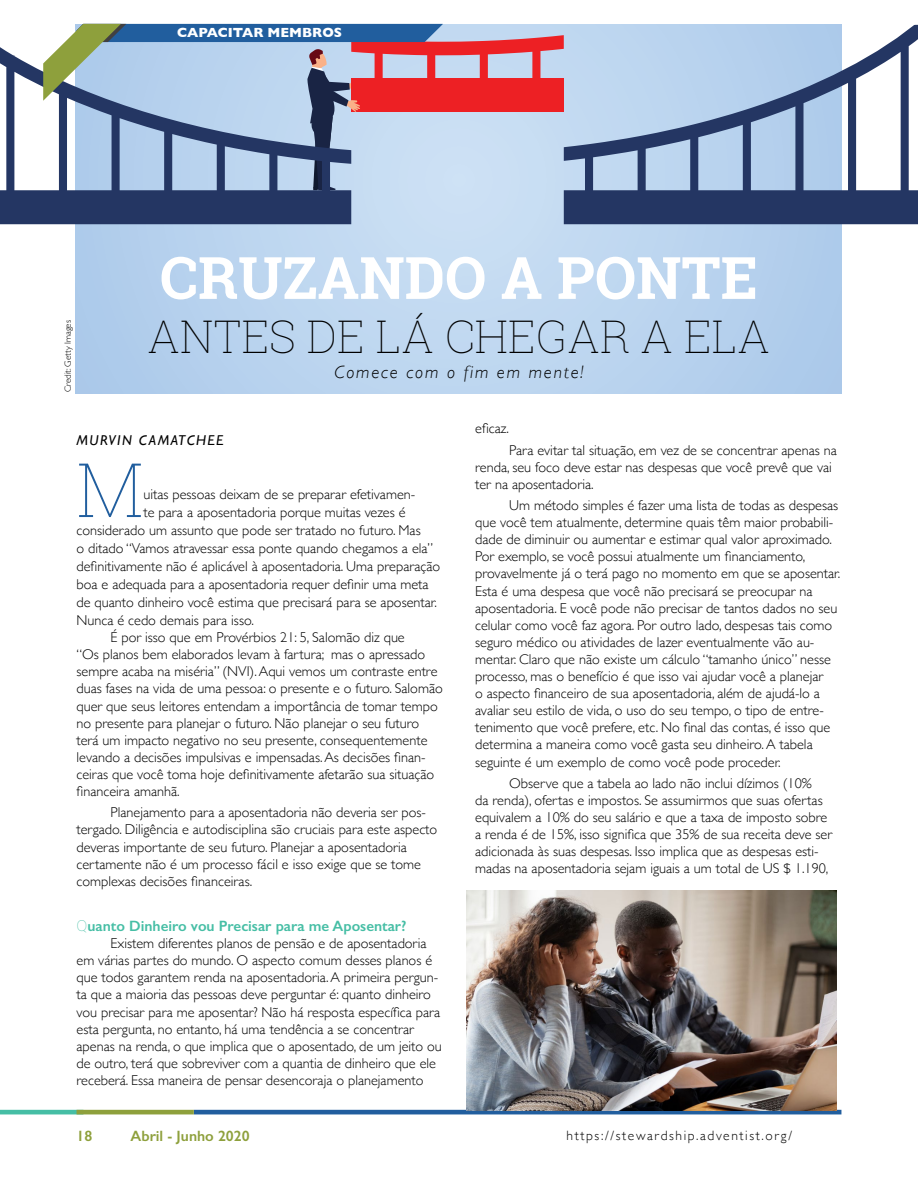
<style>
.page{position:relative;width:918px;height:1188px;background:#fff}
.page>*{position:absolute;margin:0;border:0;box-sizing:border-box;transform-origin:0 0}
.t1{font:100 75.15px "Roboto Slab";color:#215e9e}
.t2{font:700 58.5px "Roboto Slab";color:#fff}
.t3{font:100 45px "Roboto Slab";color:#000}
.t4{font:italic 300 18px "Gill Sans";letter-spacing:.1em;color:#000}
.t5{font:600 15px "Gill Sans";color:#46bea5}
.t6{font:600 15px "Gill Sans";color:#8ea03c}
.t7{font:300 14.25px/17.1px "Gill Sans";color:#000}
.t8{font:italic 14.25px "Gill Sans";letter-spacing:.1em;color:#000}
.t9{font:300 13.5px "Gill Sans";letter-spacing:.12em;color:#000}
.t10{font:700 13.5px "Gill Sans";color:#fff}
.t11{font:300 9px "Gill Sans";color:#000}
.s1{font-family:"Roboto Slab";font-weight:100}
</style>
<div class="page">
<svg style="left:76px;top:190px;width:765px;height:204px;background:#bad4ee"></svg>
<svg style="left:0;top:47px;width:351px;height:177px;fill:#243663"></svg>
<svg style="left:564px;top:25px;width:354px;height:199px;background:#94a9c6"></svg>
<hr style="left:194px;top:1110px;width:647px;height:4px;background:#215e9e">
<hr style="left:0;top:1110px;width:83px;height:4px;background:#46bea5">
<hr style="left:77px;top:1110px;width:117px;height:4px;background:#8ea03c">
<svg style="left:43px;top:24px;width:521px;height:166px;background:#aaa6bd"></svg>
<img style="left:467px;top:891px;width:370px;height:219px">
<p class="t10" style="left:177px;top:22px;width:166px">CAPACITAR MEMBROS</p>
<p class="t11" style="left:61px;top:392px;width:74px;rotate:-90deg">Credit: Getty Images</p>
<h2 class="t2" style="left:160px;top:238px;width:599px">CRUZANDO A PONTE</h2>
<h3 class="t3" style="left:148px;top:306px;width:624px">ANTES DE LÁ CHEGAR A ELA</h3>
<p class="t4" style="left:335px;top:362px;width:250px">Comece com o fim em mente!</p>
<p class="t8" style="left:77px;top:432px;width:148px">MURVIN CAMATCHEE</p>
<h1 class="t1" style="left:77px;top:438px;width:68px">M</h1>
<p class="t7" style="left:143px;top:485px;width:273px">uitas pessoas deixam de se preparar efetivamen-</p>
<p class="t7" style="left:143px;top:503px;width:264px">te para a aposentadoria porque muitas vezes é</p>
<p class="t7" style="left:77px;top:521px;width:346px">considerado um assunto que pode ser tratado no futuro. Mas</p>
<p class="t7" style="left:77px;top:539px;width:358px">o ditado “Vamos atravessar essa ponte quando chegamos a ela”</p>
<p class="t7" style="left:77px;top:557px;width:365px">definitivamente não é aplicável à aposentadoria. Uma preparação</p>
<p class="t7" style="left:77px;top:575px;width:354px">boa e adequada para a aposentadoria requer definir uma meta</p>
<p class="t7" style="left:77px;top:593px;width:362px">de quanto dinheiro você estima que precisará para se aposentar.</p>
<p class="t7" style="left:77px;top:611px;width:179px">Nunca é cedo demais para isso.</p>
<p class="t7" style="left:111px;top:628px;width:296px">É por isso que em Provérbios 21: 5, Salomão diz que</p>
<p class="t7" style="left:77px;top:645px;width:350px">“Os planos bem elaborados levam à fartura; mas o apressado</p>
<p class="t7" style="left:77px;top:662px;width:363px">sempre acaba na miséria” (NVI). Aqui vemos um contraste entre</p>
<p class="t7" style="left:77px;top:680px;width:368px">duas fases na vida de uma pessoa: o presente e o futuro. Salomão</p>
<p class="t7" style="left:77px;top:697px;width:363px">quer que seus leitores entendam a importância de tomar tempo</p>
<p class="t7" style="left:77px;top:714px;width:344px">no presente para planejar o futuro. Não planejar o seu futuro</p>
<p class="t7" style="left:77px;top:731px;width:352px">terá um impacto negativo no seu presente, consequentemente</p>
<p class="t7" style="left:77px;top:748px;width:351px">levando a decisões impulsivas e impensadas. As decisões finan-</p>
<p class="t7" style="left:77px;top:765px;width:359px">ceiras que você toma hoje definitivamente afetarão sua situação</p>
<p class="t7" style="left:77px;top:782px;width:105px">financeira amanhã.</p>
<p class="t7" style="left:77px;top:803px;width:362px;text-indent:34px">Planejamento para a aposentadoria não deveria ser pos&shy;tergado. Diligência e autodisciplina são cruciais para este aspecto deveras importante de seu futuro. Planejar a aposentadoria certamente não é um processo fácil e isso exige que se tome complexas decisões financeiras.</p>
<p class="t5" style="left:77px;top:917px;width:332px"><span class="s1">Q</span>uanto Dinheiro vou Precisar para me Aposentar?</p>
<p class="t7" style="left:77px;top:934px;width:367px;text-indent:34px">Existem diferentes planos de pensão e de aposentadoria em várias partes do mundo. O aspecto comum desses planos é que todos garantem renda na aposentadoria. A primeira pergun&shy;ta que a maioria das pessoas deve perguntar é: quanto dinheiro vou precisar para me aposentar? Não há resposta específica para esta pergunta, no entanto, há uma tendência a se concentrar apenas na renda, o que implica que o aposentado, de um jeito ou de outro, terá que sobreviver com a quantia de dinheiro que ele receberá. Essa maneira de pensar desencoraja o planejamento</p>
<p class="t7" style="left:475px;top:419px;width:35px">eficaz.</p>
<p class="t7" style="left:475px;top:441px;width:363px;text-indent:34px">Para evitar tal situação, em vez de se concentrar apenas na renda, seu foco deve estar nas despesas que você prevê que vai ter na aposentadoria.</p>
<p class="t7" style="left:475px;top:496px;width:367px;text-indent:34px">Um método simples é fazer uma lista de todas as despesas que você tem atualmente, determine quais têm maior probabili&shy;dade de diminuir ou aumentar e estimar qual valor aproximado.<br>Por exemplo, se você possui atualmente um financiamento, provavelmente já o terá pago no momento em que se aposentar.<br>Esta é uma despesa que você não precisará se preocupar na aposentadoria. E você pode não precisar de tantos dados no seu celular como você faz agora. Por outro lado, despesas tais como seguro médico ou atividades de lazer eventualmente vão au&shy;mentar. Claro que não existe um cálculo “tamanho único” nesse processo, mas o benefício é que isso vai ajudar você a planejar<br>o aspecto financeiro de sua aposentadoria, além de ajudá-lo a avaliar seu estilo de vida, o uso do seu tempo, o tipo de entre&shy;tenimento que você prefere, etc. No final das contas, é isso que determina a maneira como você gasta seu dinheiro. A tabela seguinte é um exemplo de como você pode proceder.</p>
<p class="t7" style="left:475px;top:774px;width:359px;text-indent:34px">Observe que a tabela ao lado não inclui dízimos (10%<br>da renda), ofertas e impostos. Se assumirmos que suas ofertas equivalem a 10% do seu salário e que a taxa de imposto sobre a renda é de 15%, isso significa que 35% de sua receita deve ser adicionada às suas despesas. Isso implica que as despesas esti&shy;madas na aposentadoria sejam iguais a um total de US $ 1.190,</p>
<p class="t6" style="left:77px;top:1127px;width:17px">18</p>
<p class="t6" style="left:131px;top:1127px;width:121px">Abril - Junho 2020</p>
<p class="t9" style="left:566px;top:1125px;width:227px">https://stewardship.adventist.org/</p>
</div>
